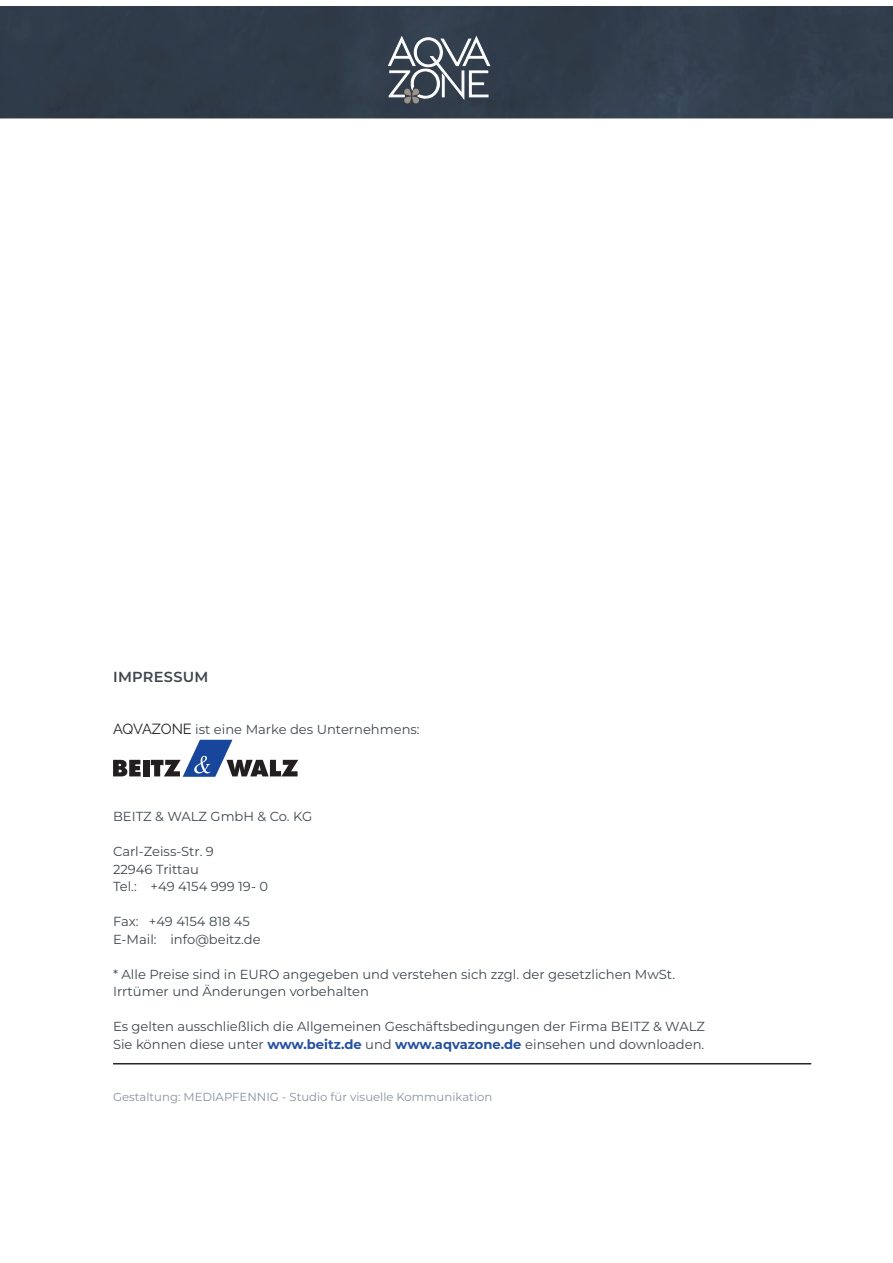
<style>
.page{position:relative;width:893px;height:1263px;background:#fff}
.page>*{position:absolute;margin:0;border:0;box-sizing:border-box;transform-origin:0 0}
.t1{font:600 14.55px "Montserrat";letter-spacing:.02em;color:#3e474e}
.t2{font:13.05px/17.5px "Montserrat";color:#3e474e}
.t3{font:11.7px "Montserrat";color:#88919f}
.s1{font-family:"Raleway";font-size:14.55px;color:#231f20}
.s2{font-weight:700;color:#2450a0}
</style>
<div class="page">
<div style="left:0;top:7px;width:893px;height:111px;background:#303c4b"></div>
<svg style="left:388px;top:37px;width:102px;height:67px"></svg>
<svg style="left:113px;top:760px;width:28px;height:16px"></svg>
<div style="left:143px;top:760px;width:6px;height:16px;background:#231f20"></div>
<svg style="left:151px;top:740px;width:147px;height:37px"></svg>
<hr style="left:113px;top:1063px;width:698px;height:1px;background:#231f20">
<p class="t1" style="left:113px;top:668px;width:97px">IMPRESSUM</p>
<p class="t2" style="left:113px;top:721px;width:308px"><span class="s1">AQVAZONE</span> ist eine Marke des Unternehmens:</p>
<p class="t2" style="left:113px;top:809px;width:201px">BEITZ &amp; WALZ GmbH &amp; Co. KG</p>
<p class="t2" style="left:113px;top:844px;width:157px">Carl-Zeiss-Str. 9<br>22946 Trittau<br>Tel.: +49 4154 999 19- 0</p>
<p class="t2" style="left:113px;top:914px;width:149px">Fax: +49 4154 818 45<br>E-Mail: info@beitz.de</p>
<p class="t2" style="left:113px;top:966px;width:564px">* Alle Preise sind in EURO angegeben und verstehen sich zzgl. der gesetzlichen MwSt.<br>Irrtümer und Änderungen vorbehalten</p>
<p class="t2" style="left:113px;top:1019px;width:593px">Es gelten ausschließlich die Allgemeinen Geschäftsbedingungen der Firma BEITZ &amp; WALZ<br>Sie können diese unter <span class="s2">www.beitz.de</span> und <span class="s2">www.aqvazone.de</span> einsehen und downloaden.</p>
<p class="t3" style="left:113px;top:1092px;width:381px">Gestaltung: MEDIAPFENNIG - Studio für visuelle Kommunikation</p>
</div>
